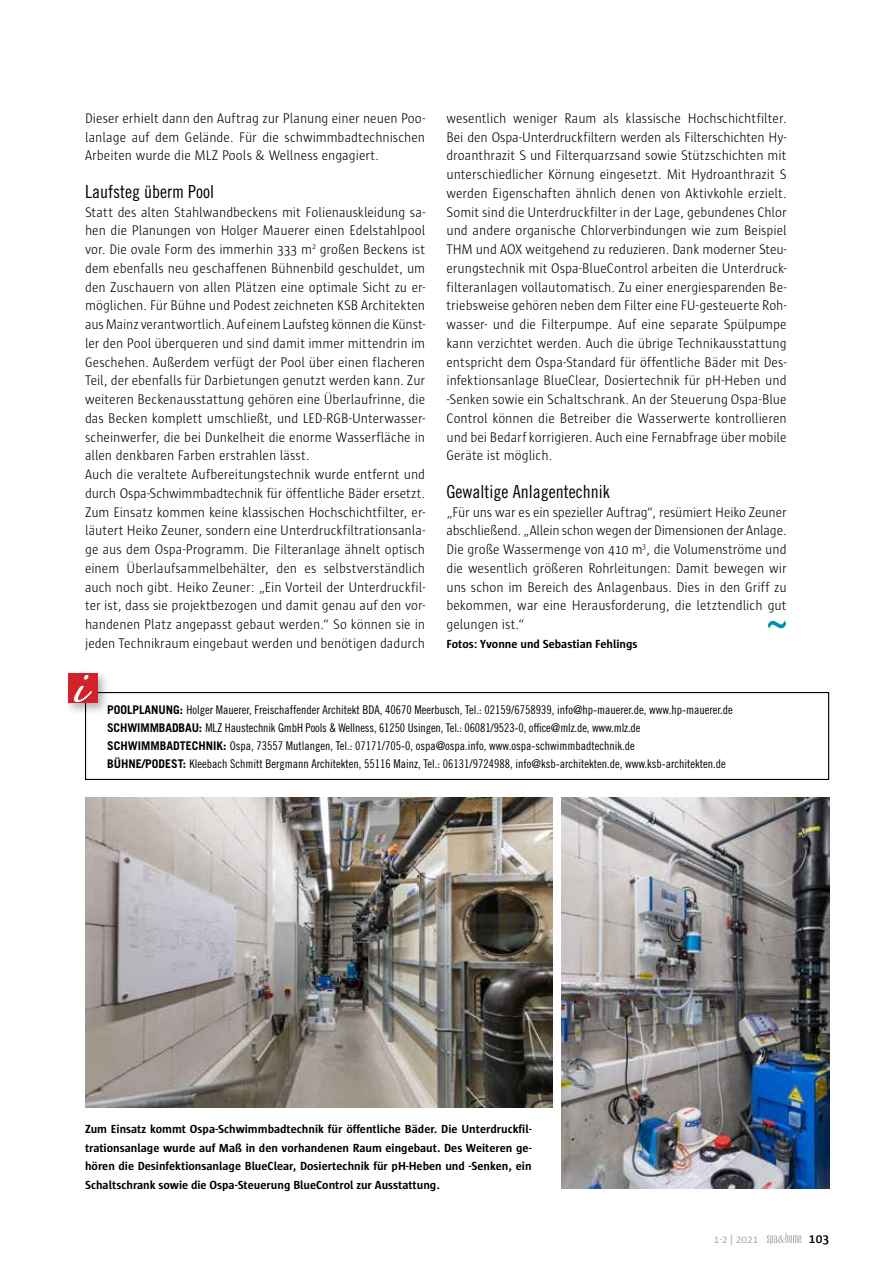
<style>
.page{position:relative;width:893px;height:1263px;background:#fff}
.page>*{position:absolute;margin:0;border:0;box-sizing:border-box;transform-origin:0 0}
.t1{font:18px "Trade Gothic Cond Eighteen";color:#000}
.t2{font:300 14.25px/18.8px "Sun";color:#000;text-align:justify;scale:.95 1}
.t3{font:600 13.5px "Sun";color:#000}
.t4{font:12px/18px "Trade Gothic Cond Eighteen";color:#000}
.t5{font:700 12px/18.8px "Sun";color:#000;text-align:justify}
.t6{font:11.25px "Sun";color:#a7a9ac}
.s1{font-family:"Trade Gothic";font-weight:700}
</style>
<div class="page">
<svg style="left:767px;top:1233px;width:34px;height:11px"></svg>
<svg style="left:768px;top:621px;width:18px;height:7px"></svg>
<img style="left:85px;top:798px;width:468px;height:309px">
<img style="left:561px;top:798px;width:268px;height:391px">
<div style="left:85px;top:692px;width:744px;height:88px;border:1px solid #000"></div>
<div style="left:64px;top:669px;width:46px;height:47px;background:#000;opacity:.3"></div>
<div style="left:68px;top:673px;width:30px;height:30px;background:#d2232a"></div>
<svg style="left:73px;top:675px;width:19px;height:28px"></svg>
<p class="t2" style="left:85px;top:109px;width:360px">Dieser erhielt dann den Auftrag zur Planung einer neuen Poo&shy;lanlage auf dem Gelände. Für die schwimmbadtechnischen Arbeiten wurde die MLZ Pools &amp; Wellness engagiert.</p>
<p class="t1" style="left:85px;top:181px;width:130px">Laufsteg überm Pool</p>
<p class="t2" style="left:85px;top:203px;width:360px;text-align:left">Statt des alten Stahlwandbeckens mit Folienauskleidung sa&shy;hen die Planungen von Holger Mauerer einen Edelstahlpool vor. Die ovale Form des immerhin 333 m<sup>2</sup> großen Beckens ist dem ebenfalls neu geschaffenen Bühnenbild geschuldet, um den Zuschauern von allen Plätzen eine optimale Sicht zu er&shy;möglichen. Für Bühne und Podest zeichneten KSB Architekten aus Mainz verantwortlich. Auf einem Laufsteg können die Künst&shy;ler den Pool überqueren und sind damit immer mittendrin im Geschehen. Außerdem verfügt der Pool über einen flacheren Teil, der ebenfalls für Darbietungen genutzt werden kann. Zur weiteren Beckenausstattung gehören eine Überlaufrinne, die das Becken komplett umschließt, und LED-RGB-Unterwasser&shy;scheinwerfer, die bei Dunkelheit die enorme Wasserfläche in allen denkbaren Farben erstrahlen lässt.<br>Auch die veraltete Aufbereitungstechnik wurde entfernt und durch Ospa-Schwimmbadtechnik für öffentliche Bäder ersetzt.<br>Zum Einsatz kommen keine klassischen Hochschichtfilter, er&shy;läutert Heiko Zeuner, sondern eine Unterdruckfiltrationsanla&shy;ge aus dem Ospa-Programm. Die Filteranlage ähnelt optisch einem Überlaufsammelbehälter, den es selbstverständlich auch noch gibt. Heiko Zeuner: „Ein Vorteil der Unterdruckfil&shy;ter ist, dass sie projektbezogen und damit genau auf den vor&shy;handenen Platz angepasst gebaut werden.“ So können sie in jeden Technikraum eingebaut werden und benötigen dadurch</p>
<p class="t2" style="left:446px;top:109px;width:360px">wesentlich weniger Raum als klassische Hochschichtfilter.<br>Bei den Ospa-Unterdruckfiltern werden als Filterschichten Hy&shy;droanthrazit S und Filterquarzsand sowie Stützschichten mit unterschiedlicher Körnung eingesetzt. Mit Hydroanthrazit S werden Eigenschaften ähnlich denen von Aktivkohle erzielt.<br>Somit sind die Unterdruckfilter in der Lage, gebundenes Chlor und andere organische Chlorverbindungen wie zum Beispiel THM und AOX weitgehend zu reduzieren. Dank moderner Steu&shy;erungstechnik mit Ospa-BlueControl arbeiten die Unterdruck&shy;filteranlagen vollautomatisch. Zu einer energiesparenden Be&shy;triebsweise gehören neben dem Filter eine FU-gesteuerte Roh&shy;wasser- und die Filterpumpe. Auf eine separate Spülpumpe kann verzichtet werden. Auch die übrige Technikausstattung entspricht dem Ospa-Standard für öffentliche Bäder mit Des&shy;infektionsanlage BlueClear, Dosiertechnik für pH-Heben und -Senken sowie ein Schaltschrank. An der Steuerung Ospa-Blue Control können die Betreiber die Wasserwerte kontrollieren und bei Bedarf korrigieren. Auch eine Fernabfrage über mobile Geräte ist möglich.</p>
<p class="t1" style="left:446px;top:481px;width:165px">Gewaltige Anlagentechnik</p>
<p class="t2" style="left:446px;top:503px;width:360px">„Für uns war es ein spezieller Auftrag“, resümiert Heiko Zeuner abschließend. „Allein schon wegen der Dimensionen der Anlage.<br>Die große Wassermenge von 410 m<sup>3</sup>, die Volumenströme und die wesentlich größeren Rohrleitungen: Damit bewegen wir uns schon im Bereich des Anlagenbaus. Dies in den Griff zu bekommen, war eine Herausforderung, die letztendlich gut gelungen ist.“</p>
<p class="t5" style="left:446px;top:634px;width:192px">Fotos: Yvonne und Sebastian Fehlings</p>
<p class="t4" style="left:107px;top:701px;width:627px"><span class="s1">POOLPLANUNG:</span> Holger Mauerer, Freischaffender Architekt BDA, 40670 Meerbusch, Tel.: 02159/6758939, info@hp-mauerer.de, www.hp-mauerer.de <span class="s1">SCHWIMMBADBAU:</span> MLZ Haustechnik GmbH Pools &amp; Wellness, 61250 Usingen, Tel.: 06081/9523-0, office@mlz.de, www.mlz.de <span class="s1">SCHWIMMBADTECHNIK:</span> Ospa, 73557 Mutlangen, Tel.: 07171/705-0, ospa@ospa.info, www.ospa-schwimmbadtechnik.de<br><span class="s1">BÜHNE/PODEST:</span> Kleebach Schmitt Bergmann Architekten, 55116 Mainz, Tel.: 06131/9724988, info@ksb-architekten.de, www.ksb-architekten.de</p>
<p class="t5" style="left:85px;top:1119px;width:448px">Zum Einsatz kommt Ospa-Schwimmbadtechnik für öffentliche Bäder. Die Unterdruckfil&shy;trationsanlage wurde auf Maß in den vorhandenen Raum eingebaut. Des Weiteren ge&shy;hören die Desinfektionsanlage BlueClear, Dosiertechnik für pH-Heben und -Senken, ein Schaltschrank sowie die Ospa-Steuerung BlueControl zur Ausstattung.</p>
<p class="t6" style="left:714px;top:1233px;width:46px">1-2 | 2021</p>
<p class="t3" style="left:809px;top:1231px;width:22px">103</p>
</div>
